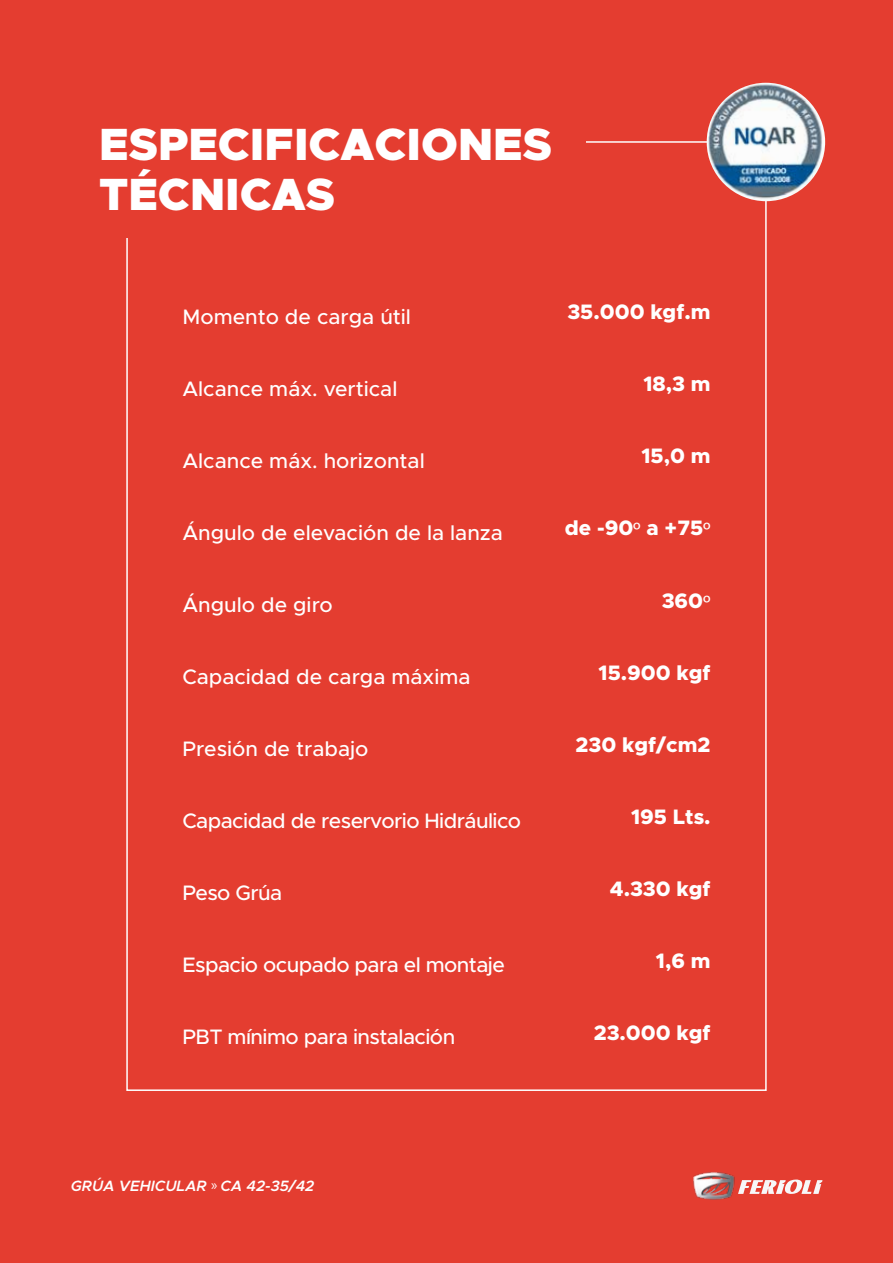
<style>
.page{position:relative;width:893px;height:1263px;background:#e43d30}
.page>*{position:absolute;margin:0;border:0;box-sizing:border-box;transform-origin:0 0}
.t1{font:900 45.3px/49.5px "Metropolis";color:#fff}
.t2{font:500 21px "Metropolis";color:#fff}
.t3{font:500 21px "Metropolis";letter-spacing:-.025em;color:#fff}
.t4{font:800 21px "Metropolis";color:#fff}
.t5{font:italic 600 15px "Metropolis";color:#fff}
.s1{font-family:"Myriad Pro";font-weight:400}
.s2{font-family:"Myriad Pro";font-weight:400;font-style:normal}
</style>
<div class="page">
<svg style="left:738px;top:1179px;width:84px;height:15px"></svg>
<img style="left:693px;top:1172px;width:42px;height:28px">
<img style="left:706px;top:83px;width:119px;height:119px">
<h1 class="t1" style="left:99px;top:120px;width:454px">ESPECIFICACIONES<br>TÉCNICAS</h1>
<p class="t2" style="left:182px;top:303px;width:230px">Momento de carga útil</p>
<p class="t4" style="left:567px;top:299px;width:145px">35.000 kgf.m</p>
<p class="t2" style="left:182px;top:375px;width:217px">Alcance máx. vertical</p>
<p class="t4" style="left:643px;top:371px;width:69px">18,3 m</p>
<p class="t2" style="left:182px;top:447px;width:244px">Alcance máx. horizontal</p>
<p class="t4" style="left:641px;top:443px;width:71px">15,0 m</p>
<p class="t2" style="left:182px;top:519px;width:322px">Ángulo de elevación de la lanza</p>
<p class="t4" style="left:565px;top:515px;width:147px">de -90<span class="s1">º</span> a +75<span class="s1">º</span></p>
<p class="t2" style="left:182px;top:591px;width:152px">Ángulo de giro</p>
<p class="t4" style="left:662px;top:587px;width:50px">360<span class="s1">º</span></p>
<p class="t2" style="left:182px;top:664px;width:290px">Capacidad de carga máxima</p>
<p class="t4" style="left:599px;top:659px;width:113px">15.900 kgf</p>
<p class="t2" style="left:182px;top:736px;width:188px">Presión de trabajo</p>
<p class="t4" style="left:576px;top:731px;width:136px">230 kgf/cm2</p>
<p class="t3" style="left:182px;top:808px;width:340px">Capacidad de reservorio Hidráulico</p>
<p class="t4" style="left:631px;top:803px;width:81px">195 Lts.</p>
<p class="t3" style="left:182px;top:880px;width:102px">Peso Grúa</p>
<p class="t4" style="left:610px;top:875px;width:102px">4.330 kgf</p>
<p class="t3" style="left:182px;top:952px;width:324px">Espacio ocupado para el montaje</p>
<p class="t4" style="left:656px;top:947px;width:56px">1,6 m</p>
<p class="t3" style="left:182px;top:1024px;width:274px">PBT mínimo para instalación</p>
<p class="t4" style="left:594px;top:1019px;width:118px">23.000 kgf</p>
<p class="t5" style="left:71px;top:1176px;width:245px">GRÚA VEHICULAR <span class="s2">»</span> CA 42-35/42</p>
</div>
